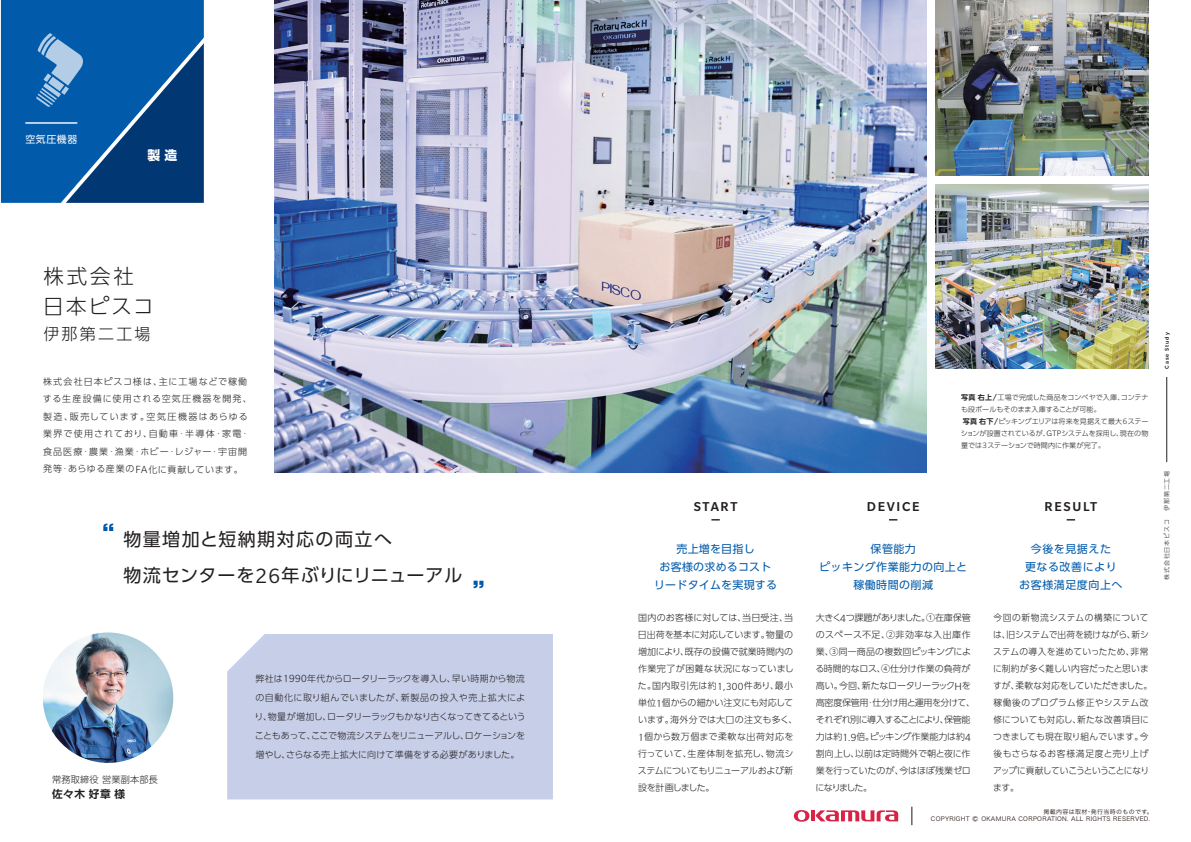
<style>
.page{position:relative;width:1191px;height:842px;background:#fff}
.page>*{position:absolute;margin:0;border:0;box-sizing:border-box;transform-origin:0 0}
.t1{font:300 20.5px/30px "UD Shin Go Pr 6 N";letter-spacing:.12em;color:#231f20}
.t2{font:18px/36px "UD Shin Go Pr 6 N";letter-spacing:.06em;color:#231f20}
.t3{font:300 16px "UD Shin Go Pr 6 N";letter-spacing:.14em;color:#231f20}
.t4{font:500 14px "Slate Std";letter-spacing:.12em;color:#231f20}
.t5{font:700 12.8px "PUD Shin Go Pr 6 N";color:#fff}
.t6{font:11px/18.3px "UD Shin Go Pr 6 N";letter-spacing:.04em;color:#015aaa;text-align:center}
.t7{font:11px/18.3px "UD Shin Go Pr 6 N";letter-spacing:.02em;color:#015aaa;text-align:center}
.t8{font:700 10.7px "PUD Shin Go Pr 6 N De";letter-spacing:.06em;color:#231f20}
.t9{font:9.9px "PUD Shin Go Pr 6 N";letter-spacing:.06em;color:#fff}
.t10{font:300 9.2px "UD Shin Go Pr 6 N";letter-spacing:.02em;color:#231f20}
.t11{font:300 9px/17px "PUD Shin Go Pr 6 N";letter-spacing:.01em;color:#231f20}
.t12{font:300 9px/17px "PUD Shin Go Pr 6 N";letter-spacing:-.02em;color:#231f20}
.t13{font:300 9px/17.5px "PUD Shin Go Pr 6 N";letter-spacing:.115em;color:#231f20}
.t14{font:300 7px "PUD Shin Go Pr 6 N";color:#231f20}
.t15{font:6px/7.7px "Hiragino Sans W3";letter-spacing:.05em;color:#221612}
.t16{font:300 6px "PUD Shin Go Pr 6 N";letter-spacing:.15em;color:#231f20}
.t17{font:500 6px "Slate Std";letter-spacing:.15em;color:#231f20}
.s1{font-family:"Slate Std";font-size:11.2px}
.s2{font-family:"Slate Std";font-size:22.5px}
.s3{font-family:"PUD Shin Go Pr 6 N De";font-weight:700}
.s4{font-family:"Slate Std";font-weight:500;font-size:8.8px}
.s5{font-family:"Slate Std";font-size:8.8px}
.s6{font-size:11px}
</style>
<div class="page">
<hr style="left:1166px;top:377px;width:1px;height:85px;background:#231f20">
<div style="left:227px;top:634px;width:326px;height:165px;background:#c7cee8"></div>
<img style="left:275px;top:0;width:652px;height:473px">
<svg style="left:103px;top:523px;width:10px;height:8px"></svg>
<svg style="left:473px;top:581px;width:10px;height:7px"></svg>
<img style="left:43px;top:632px;width:130px;height:131px;border-radius:65px">
<img style="left:935px;top:0;width:213px;height:176px">
<img style="left:935px;top:184px;width:213px;height:185px">
<div style="left:1px;top:0;width:203px;height:203px;background:#015aaa"></div>
<hr style="left:25px;top:122px;width:52px;height:2px;background:#fff">
<svg style="left:29px;top:18px;width:175px;height:185px;background:#10589c"></svg>
<hr style="left:811px;top:810px;width:4px;height:11px;background:#d82345">
<svg style="left:794px;top:810px;width:15px;height:12px"></svg>
<svg style="left:815px;top:810px;width:83px;height:11px"></svg>
<svg style="left:911px;top:807px;width:1px;height:18px"></svg>
<p class="t9" style="left:25px;top:134px;width:53px">空気圧機器</p>
<h3 class="t5" style="left:148px;top:148px;width:31px">製造</h3>
<h1 class="t1" style="left:43px;top:260px;width:112px">株式会社日本ピスコ</h1>
<h3 class="t3" style="left:43px;top:320px;width:109px">伊那第二工場</h3>
<p class="t13" style="left:43px;top:373px;width:210px">株式会社日本ピスコ様は、主に工場などで稼働する生産設備に使用される空気圧機器を開発、製造、販売しています。空気圧機器はあらゆる業界で使用されており、自動車・半導体・家電・食品医療・農業・漁業・ホビー・レジャー・宇宙開発等・あらゆる産業の<span class="s1">FA</span>化に貢献しています。</p>
<h2 class="t2" style="left:123px;top:521px;width:341px">物量増加と短納期対応の両立へ<br>物流センターを<span class="s2">26</span>年ぶりにリニューアル</h2>
<p class="t10" style="left:52px;top:772px;width:107px">常務取締役 営業副本部長</p>
<p class="t8" style="left:52px;top:788px;width:75px">佐々木好章様</p>
<p class="t11" style="left:254px;top:669px;width:272px;line-height:19px;text-align:justify">弊社は<span class="s1">1990</span>年代からロータリーラックを導入し、早い時期から物流の自動化に取り組んでいましたが、新製品の投入や売上拡大により、物量が増加し、ロータリーラックもかなり古くなってきてるということもあって、ここで物流システムをリニューアルし、ロケーションを増やし、さらなる売上拡大に向けて準備をする必要がありました。</p>
<p class="t14" style="left:961px;top:392px;width:189px"><span class="s3">写真右上</span><span class="s4">/</span>工場で完成した商品をコンベヤで入庫、コンテナ</p>
<p class="t14" style="left:961px;top:404px;width:141px">も段ボールもそのまま入庫することが可能。</p>
<p class="t14" style="left:963px;top:416px;width:187px"><span class="s3">写真右下</span><span class="s4">/</span>ピッキングエリアは将来を見据えて最大６ステー</p>
<p class="t14" style="left:961px;top:428px;width:189px">ションが設置されているが、<span class="s5">GTP</span>システムを採用し、現在の物</p>
<p class="t14" style="left:961px;top:440px;width:145px">量では３ステーションで時間内に作業が完了。</p>
<h3 class="t4" style="left:693px;top:499px;width:45px">START</h3>
<h3 class="t4" style="left:867px;top:499px;width:54px">DEVICE</h3>
<h3 class="t4" style="left:1044px;top:499px;width:54px">RESULT</h3>
<p class="t7" style="left:654px;top:539px;width:125px">売上増を目指し<br>お客様の求めるコストリードタイムを実現する</p>
<p class="t11" style="left:638px;top:610px;width:161px">国内のお客様に対しては、当日受注、当日出荷を基本に対応しています。物量の増加により、既存の設備で就業時間内の作業完了が困難な状況になっていました。国内取引先は約<span class="s1">1,300</span>件あり、最小単位<span class="s1">1</span>個からの細かい注文にも対応しています。海外分では大口の注文も多く、<br><span class="s1">1</span>個から数万個まで柔軟な出荷対応を行っていて、生産体制を拡充し、物流システムについてもリニューアルおよび新設を計画しました。</p>
<p class="t6" style="left:819px;top:539px;width:150px">保管能力<br>ピッキング作業能力の向上と稼働時間の削減</p>
<p class="t12" style="left:815px;top:610px;width:161px">大きく<span class="s1">4</span>つ課題がありました。①在庫保管のスペース不足、②非効率な入出庫作業、③同一商品の複数回ピッキングによる時間的なロス、④仕分け作業の負荷が高い。今回、新たなロータリーラック<span class="s1">H</span>を高密度保管用・仕分け用と運用を分けて、それぞれ別に導入することにより、保管能力は約<span class="s1">1.9</span>倍。ピッキング作業能力は約<span class="s1">4</span>割向上し、以前は定時間外で朝と夜に作業を行っていたのが、今はほぼ残業ゼロになりました。</p>
<p class="t6" style="left:1019px;top:539px;width:105px">今後を見据えた<br>更なる改善によりお客様満足度向上へ</p>
<p class="t11" style="left:993px;top:610px;width:161px">今回の新物流システムの構築については、旧システムで出荷を続けながら、新システムの導入を進めていったため、非常に制約が多く難しい内容だったと思いますが、柔軟な対応をしていただきました。稼働後のプログラム修正やシステム改修についても対応し、新たな改善項目につきましても現在取り組んでいます。今後もさらなるお客様満足度と売り上げアップに貢献していこうということになります。</p>
<p class="t15" style="left:931px;top:807px;width:223px;text-indent:113px">掲載内容は取材・発行当時のものです。<br>COPYRIGHT <span class="s6">©</span> OKAMURA CORPORATION. ALL RIGHTS RESERVED.</p>
<p class="t17" style="left:1163px;top:369px;width:38px;rotate:-90deg">Case Study</p>
<p class="t16" style="left:1162px;top:580px;width:111px;rotate:-90deg">株式会社日本ピスコ　伊那第二工場</p>
</div>
